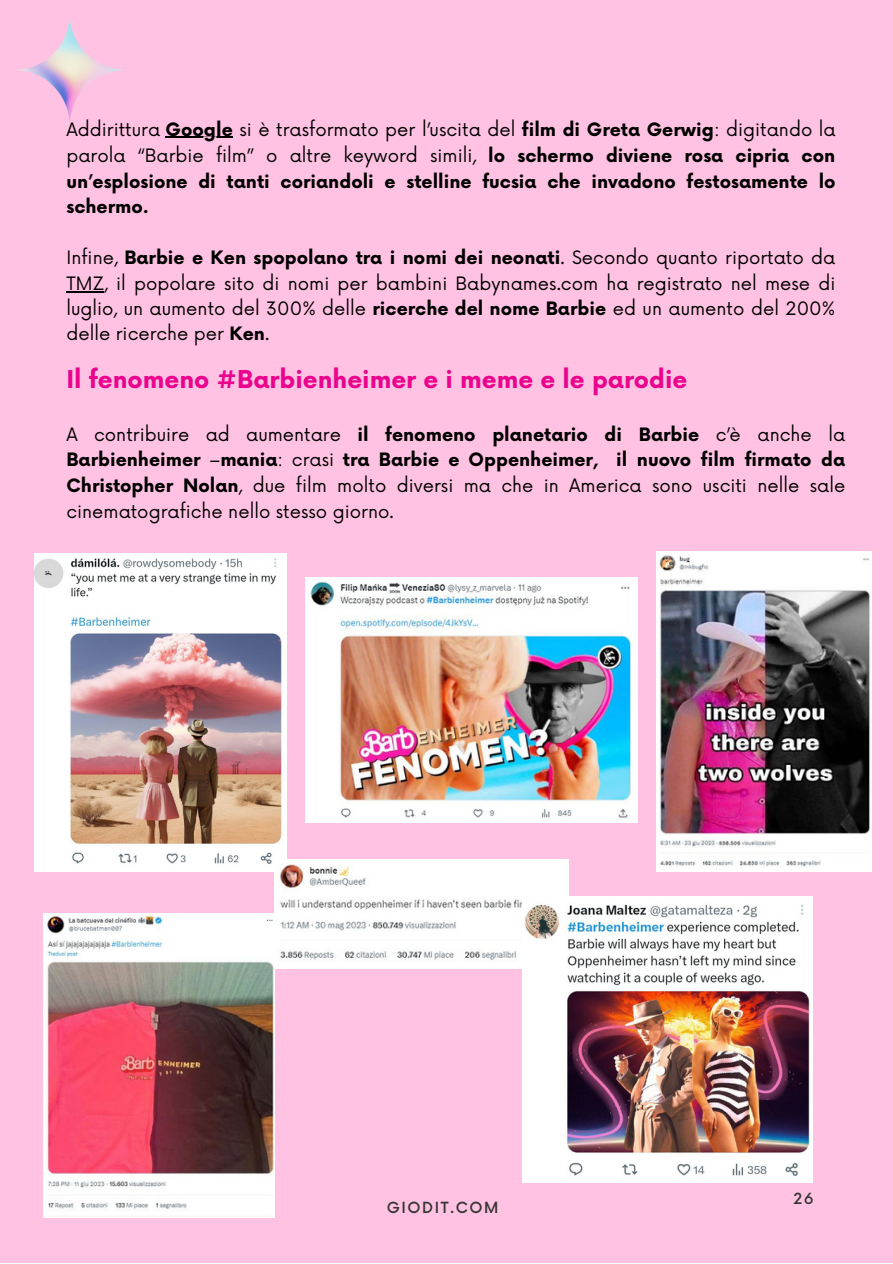
<style>
.page{position:relative;width:893px;height:1264px;background:#fff}
.page>*{position:absolute;margin:0;border:0;box-sizing:border-box;transform-origin:0 0}
.t1{font:700 24px "Now";color:#eb038d}
.t2{font:18px/25.5px "Now";color:#000;text-align:justify}
.t3{font:700 18px/25.8px "Now";color:#000;text-align:justify}
.t4{font:500 15px "Now";letter-spacing:.1em;color:#363535}
.s1{font-weight:400}
.s2{font-weight:700}
</style>
<div class="page">
<div style="left:0;top:0;width:892px;height:1262px;background:#ffc2e3"></div>
<img style="left:18px;top:16px;width:104px;height:107px">
<img style="left:44px;top:913px;width:230px;height:304px">
<img style="left:305px;top:577px;width:333px;height:245px">
<img style="left:35px;top:553px;width:252px;height:318px">
<img style="left:274px;top:859px;width:294px;height:109px">
<img style="left:656px;top:551px;width:215px;height:320px">
<hr style="left:165px;top:137px;width:68px;height:1px;background:#000">
<hr style="left:66px;top:291px;width:38px;height:1px;background:#000">
<img style="left:522px;top:896px;width:290px;height:286px">
<p class="t3" style="left:66px;top:117px;width:770px"><span class="s1">Addirittura</span> Google <span class="s1">si è trasformato per l’uscita del</span> film di Greta Gerwig<span class="s1">: digitando la parola “Barbie film” o altre keyword simili,</span> lo schermo diviene rosa cipria con un’esplosione di tanti coriandoli e stelline fucsia che invadono festosamente lo schermo.</p>
<p class="t2" style="left:66px;top:246px;width:770px">Infine, <span class="s2">Barbie e Ken spopolano tra i nomi dei neonati</span>. Secondo quanto riportato da TMZ, il popolare sito di nomi per bambini Babynames.com ha registrato nel mese di luglio, un aumento del 300% delle <span class="s2">ricerche del nome Barbie</span> ed un aumento del 200% delle ricerche per <span class="s2">Ken</span>.</p>
<p class="t1" style="left:66px;top:366px;width:622px">Il fenomeno #Barbienheimer e i meme e le parodie</p>
<p class="t2" style="left:66px;top:422px;width:780px">A contribuire ad aumentare <span class="s2">il fenomeno planetario di Barbie</span> c’è anche la <span class="s2">Barbienheimer</span> –<span class="s2">mania</span>: crasi <span class="s2">tra Barbie e Oppenheimer, il nuovo film firmato da Christopher Nolan</span>, due film molto diversi ma che in America sono usciti nelle sale cinematografiche nello stesso giorno.</p>
<p class="t4" style="left:387px;top:1199px;width:113px">GIODIT.COM</p>
<p class="t4" style="left:793px;top:1190px;width:22px">26</p>
</div>
